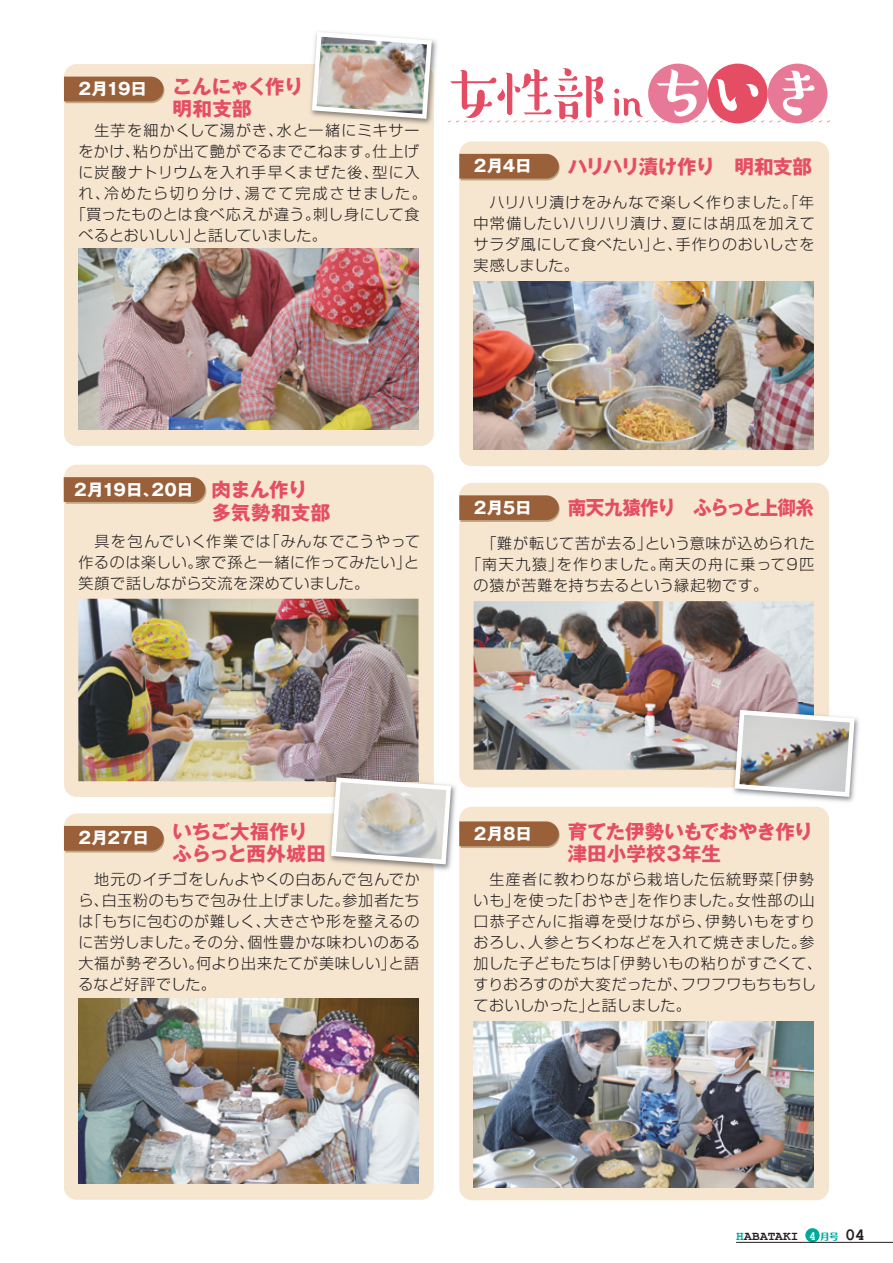
<style>
.page{position:relative;width:893px;height:1263px;background:#fff}
.page>*{position:absolute;margin:0;border:0;box-sizing:border-box;transform-origin:0 0}
.t1{font:700 19.5px/22.5px "Gothic MB101 Pro";letter-spacing:-.03em;color:#e54d64}
.t2{font:700 19.5px "Gothic MB101 Pro";letter-spacing:-.03em;color:#e54d64;scale:.95 1}
.t3{font:700 19.5px/22.5px "Gothic MB101 Pro";letter-spacing:.005em;color:#e54d64}
.t4{font:700 19.5px/22.5px "Gothic MB101 Pro";letter-spacing:-.005em;color:#e54d64}
.t5{font:700 19.5px "Gothic MB101 Pro";letter-spacing:-.01em;color:#e54d64}
.t6{font:700 17.25px "Courier New";color:#231f20}
.t7{font:700 16.5px "Gothic MB101 Pro";letter-spacing:-.01em;color:#fff}
.t8{font:300 15px/21px "Shin Go Pro";letter-spacing:.045em;color:#231f20}
.t9{font:300 15px/21px "Shin Go Pro";letter-spacing:.02em;color:#231f20}
.t10{font:300 15px/21px "Shin Go Pro";letter-spacing:.065em;color:#231f20}
.t11{font:300 15px/21px "Shin Go Pro";letter-spacing:.09em;color:#231f20}
.t12{font:300 15px/21px "Shin Go Pro";letter-spacing:.005em;color:#231f20;text-align:right}
.t13{font:300 15px "Shin Go Pro";letter-spacing:.01em;color:#231f20}
.t14{font:300 15px "Shin Go Pro";letter-spacing:.075em;color:#231f20}
.t15{font:300 15px "Shin Go Pro";letter-spacing:.015em;color:#231f20}
.t16{font:300 15px "Shin Go Pro";letter-spacing:.08em;color:#231f20}
.t17{font:300 15px "Shin Go Pro";letter-spacing:.085em;color:#231f20}
.t18{font:300 15px "Shin Go Pro";letter-spacing:-.015em;color:#231f20}
.t19{font:300 15px "Shin Go Pro";letter-spacing:-.01em;color:#231f20}
.t20{font:700 12.75px "Courier New";letter-spacing:.02em;color:#231f20}
.t21{font:700 12.75px "Courier New";color:#fff;scale:.9 1}
.t22{font:800 9px "Maru Fo Pro";color:#00a99d}
.s1{color:#00a99d}
</style>
<div class="page">
<div style="left:459px;top:141px;width:370px;height:325px;background:#f6e5cf;border-radius:13px"></div>
<div style="left:64px;top:64px;width:370px;height:382px;background:#f6e5cf;border-radius:13px"></div>
<div style="left:64px;top:813px;width:370px;height:387px;background:#f6e5cf;border-radius:13px"></div>
<div style="left:64px;top:465px;width:370px;height:332px;background:#f6e5cf;border-radius:13px"></div>
<div style="left:459px;top:483px;width:370px;height:304px;background:#f6e5cf;border-radius:13px"></div>
<div style="left:459px;top:807px;width:370px;height:393px;background:#f6e5cf;border-radius:13px"></div>
<img style="left:474px;top:281px;width:340px;height:169px">
<img style="left:78px;top:248px;width:340px;height:181px">
<img style="left:78px;top:998px;width:340px;height:185px">
<img style="left:78px;top:599px;width:340px;height:182px">
<img style="left:474px;top:601px;width:340px;height:169px">
<img style="left:474px;top:1021px;width:340px;height:166px">
<img style="left:434px;top:40px;width:3px;height:44px">
<img style="left:382px;top:121px;width:49px;height:4px">
<img style="left:310px;top:31px;width:124px;height:90px">
<img style="left:434px;top:786px;width:22px;height:85px">
<img style="left:326px;top:813px;width:108px;height:57px">
<img style="left:326px;top:773px;width:92px;height:8px">
<svg style="left:329px;top:775px;width:124px;height:92px;background:#d4d1cc"></svg>
<img style="left:709px;top:719px;width:150px;height:88px">
<img style="left:709px;top:770px;width:23px;height:17px">
<img style="left:709px;top:703px;width:105px;height:67px">
<img style="left:732px;top:707px;width:125px;height:92px">
<div style="left:648px;top:64px;width:60px;height:59px;background:#e87996;border-radius:50%"></div>
<div style="left:708px;top:64px;width:60px;height:59px;background:#e54d64;border-radius:50%"></div>
<div style="left:768px;top:64px;width:59px;height:59px;background:#e87996;border-radius:50%"></div>
<svg style="left:654px;top:69px;width:176px;height:54px"></svg>
<svg style="left:448px;top:68px;width:200px;height:55px"></svg>
<svg style="left:459px;top:154px;width:101px;height:26px;background:#9e6843"></svg>
<svg style="left:64px;top:77px;width:100px;height:26px;background:#9d6842"></svg>
<svg style="left:64px;top:826px;width:100px;height:26px;background:#9d6741"></svg>
<svg style="left:64px;top:477px;width:142px;height:27px;background:#9e6944"></svg>
<svg style="left:459px;top:495px;width:101px;height:27px;background:#a06b46"></svg>
<svg style="left:459px;top:821px;width:101px;height:27px;background:#a06b46"></svg>
<div style="left:806px;top:1229px;width:13px;height:13px;background:#00a99d;border-radius:50%"></div>
<div style="left:805px;top:1228px;width:15px;height:14px;border:2px solid #00a99d;border-radius:50%"></div>
<hr style="left:736px;top:1242px;width:157px;height:1px;background:#231f20">
<p class="t7" style="left:79px;top:75px;width:70px">2月19日</p>
<h1 class="t3" style="left:173px;top:73px;width:132px">こんにゃく作り明和支部</h1>
<p class="t14" style="left:78px;top:118px;width:207px">　生芋を細かくして湯がき、</p>
<p class="t10" style="left:277px;top:118px;width:144px">水と一緒にミキサー</p>
<p class="t8" style="left:373px;top:139px;width:48px">仕上げ</p>
<p class="t8" style="left:133px;top:139px;width:248px">粘りが出て艶がでるまでこねます。</p>
<p class="t8" style="left:78px;top:139px;width:63px">をかけ、</p>
<p class="t11" style="left:245px;top:160px;width:184px;text-indent:-166px">に炭酸ナトリウムを入れ手早くまぜた後、<br>湯でて完成させました。</p>
<p class="t8" style="left:372px;top:160px;width:49px">型に入</p>
<p class="t17" style="left:104px;top:181px;width:148px">冷めたら切り分け、</p>
<p class="t8" style="left:78px;top:181px;width:33px">れ、</p>
<p class="t9" style="left:193px;top:202px;width:136px;text-indent:-122px">「買ったものとは食べ応えが違う。と話していました。</p>
<p class="t9" style="left:313px;top:202px;width:108px">刺し身にして食</p>
<p class="t13" style="left:78px;top:223px;width:123px">べるとおいしい」</p>
<p class="t7" style="left:474px;top:152px;width:59px">2月4日</p>
<h1 class="t1" style="left:568px;top:153px;width:246px">ハリハリ漬け作り　明和支部</h1>
<p class="t8" style="left:474px;top:190px;width:343px;text-align:right">　ハリハリ漬けをみんなで楽しく作りました。「年夏には胡瓜を加えて</p>
<p class="t8" style="left:676px;top:211px;width:140px;text-indent:-202px">中常備したいハリハリ漬け、<br>手作りのおいしさを</p>
<p class="t8" style="left:474px;top:232px;width:210px">サラダ風にして食べたいと」、実感しました。</p>
<p class="t7" style="left:74px;top:476px;width:87px">2月19日、</p>
<p class="t7" style="left:152px;top:476px;width:43px">20日</p>
<h1 class="t4" style="left:211px;top:476px;width:120px">肉まん作り多気勢和支部</h1>
<p class="t8" style="left:265px;top:529px;width:157px">「みんなでこうやって</p>
<p class="t8" style="left:196px;top:529px;width:225px;text-indent:-117px">　具を包んでいく作業では<br>家で孫と一緒に作ってみたいと」</p>
<p class="t8" style="left:78px;top:550px;width:292px">作るのは楽しい。<br>笑顔で話しながら交流を深めていました。</p>
<p class="t7" style="left:474px;top:494px;width:59px">2月5日</p>
<h1 class="t2" style="left:568px;top:492px;width:261px">南天九猿作り　ふらっと上御糸</h1>
<p class="t8" style="left:474px;top:531px;width:180px">　「難が転じて苦が去る」</p>
<p class="t8" style="left:645px;top:531px;width:171px">という意味が込められた</p>
<p class="t8" style="left:474px;top:552px;width:296px;text-indent:-8px">「南天九猿」<br>の猿が苦難を持ち去るという縁起物です。</p>
<p class="t16" style="left:659px;top:552px;width:157px">南天の舟に乗って9匹</p>
<p class="t8" style="left:557px;top:552px;width:110px">を作りました。</p>
<p class="t7" style="left:79px;top:824px;width:72px">2月27日</p>
<h1 class="t5" style="left:173px;top:815px;width:137px">いちご大福作り</h1>
<h1 class="t1" style="left:173px;top:840px;width:155px">ふらっと西外城田</h1>
<p class="t7" style="left:474px;top:820px;width:60px">2月8日</p>
<h1 class="t1" style="left:568px;top:817px;width:247px">育てた伊勢いもでおやき作り津田小学校３年生</h1>
<p class="t8" style="left:78px;top:867px;width:343px;text-align:right">　地元のイチゴをしんよやくの白あんで包んでか参加者たち</p>
<p class="t8" style="left:102px;top:888px;width:249px">白玉粉のもちで包み仕上げました。</p>
<p class="t8" style="left:78px;top:888px;width:32px">ら、</p>
<p class="t8" style="left:767px;top:867px;width:49px">「伊勢</p>
<p class="t10" style="left:736px;top:867px;width:80px;text-indent:-262px">　生産者に教わりながら栽培した伝統野菜<br>女性部の山</p>
<p class="t8" style="left:567px;top:888px;width:79px">「おやき」</p>
<p class="t8" style="left:474px;top:888px;width:48px">いも」</p>
<p class="t8" style="left:513px;top:888px;width:62px">を使った</p>
<p class="t8" style="left:637px;top:888px;width:107px">を作りました。</p>
<p class="t8" style="left:247px;top:909px;width:174px;text-indent:-169px">「はもちに包むのが難しく、<br>個性豊かな味わいのある</p>
<p class="t8" style="left:264px;top:909px;width:157px">大きさや形を整えるの</p>
<p class="t18" style="left:78px;top:930px;width:122px">に苦労しました。</p>
<p class="t8" style="left:192px;top:930px;width:64px">その分、</p>
<p class="t8" style="left:528px;top:909px;width:288px;text-indent:-55px">口恭子さんに指導を受けながら、<br>人参とちくわなどを入れて焼きました 参。</p>
<p class="t10" style="left:705px;top:909px;width:112px">伊勢いもをすり</p>
<p class="t8" style="left:474px;top:930px;width:63px">おろし、</p>
<p class="t8" style="left:78px;top:951px;width:139px">大福が勢ぞろい。るなど好評でした。</p>
<p class="t15" style="left:196px;top:951px;width:201px">何より出来たてが美味しい」</p>
<p class="t8" style="left:389px;top:951px;width:32px">と語</p>
<p class="t8" style="left:605px;top:951px;width:219px">「伊勢いもの粘りがすごくて、</p>
<p class="t9" style="left:474px;top:951px;width:139px">加した子どもたちは</p>
<p class="t12" style="left:474px;top:972px;width:219px">すりおろすのが大変だったが、と話しました。</p>
<p class="t13" style="left:681px;top:972px;width:137px">フワフワもちもちし</p>
<p class="t19" style="left:474px;top:993px;width:122px">ておいしかった」</p>
<p class="t20" style="left:736px;top:1228px;width:64px"><span class="s1">H</span>ABATAKI</p>
<p class="t21" style="left:809px;top:1228px;width:9px">4</p>
<p class="t22" style="left:820px;top:1230px;width:20px">月号</p>
<p class="t6" style="left:845px;top:1224px;width:22px">04</p>
</div>
